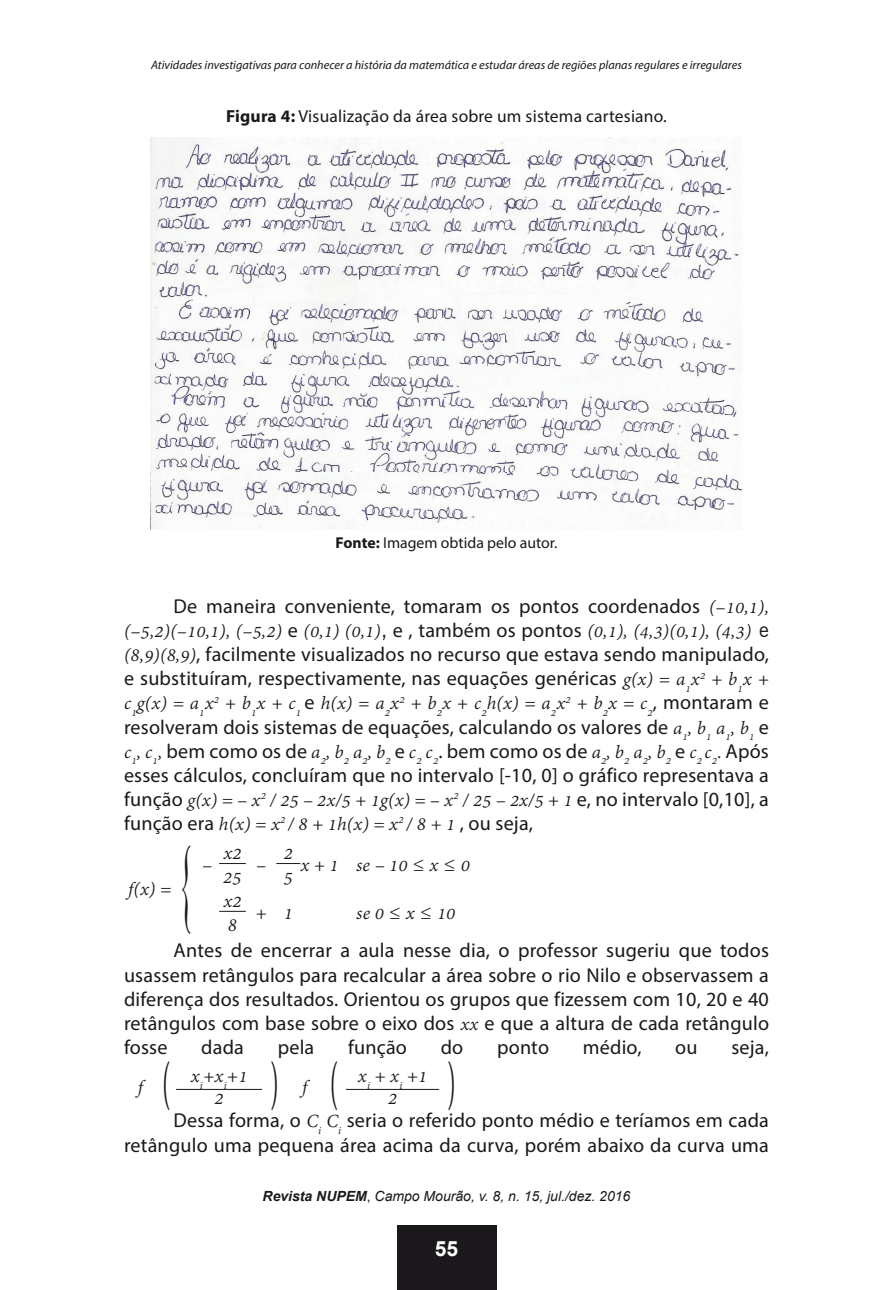
<style>
.page{position:relative;width:893px;height:1290px;background:#fff}
.page>*{position:absolute;margin:0;border:0;box-sizing:border-box;transform-origin:0 0}
.t1{font:96.25px "Times New Roman";color:#1b181c;scale:.3 1}
.t2{font:61.25px "Adobe Devanagari";color:#1b181c;scale:.4 1}
.t3{font:700 21px "Arial";color:#fff}
.t4{font:20.12px/24.2px "Myriad Pro";letter-spacing:.01em;color:#1b181c;text-align:justify}
.t5{font:italic 20.12px/24.2px "Adobe Devanagari";letter-spacing:.01em;color:#1b181c}
.t6{font:17.5px "Myriad Pro";letter-spacing:.01em;color:#1b181c}
.t7{font:15.75px "Myriad Pro";color:#1b181c}
.t8{font:italic 14px "Arial";color:#1b181c}
.t9{font:italic 12.25px "Myriad Pro";color:#1b181c}
.s1{font-weight:700}
.s2{font-family:"Adobe Devanagari";font-style:italic}
.s3{font-family:"Myriad Pro";font-style:normal}
.s4{font-family:"News Gothic BT";font-style:normal}
.s5{font-family:"Myriad"}
.s6{font-family:"Adobe Devanagari"}
.s7{font-style:normal}
</style>
<div class="page">
<div style="left:397px;top:1225px;width:99px;height:65px;background:#1b181c"></div>
<img style="left:151px;top:137px;width:591px;height:392px">
<svg style="left:219px;top:863px;width:27px;height:1px"></svg>
<svg style="left:219px;top:911px;width:27px;height:1px"></svg>
<svg style="left:276px;top:863px;width:24px;height:1px"></svg>
<hr style="left:176px;top:1089px;width:86px;height:1px;background:#1b181c">
<hr style="left:346px;top:1089px;width:93px;height:1px;background:#1b181c">
<p class="t9" style="left:151px;top:57px;width:592px">Atividades investigativas para conhecer a história da matemática e estudar áreas de regiões planas regulares e irregulares</p>
<p class="t6" style="left:226px;top:106px;width:442px"><span class="s1">Figura 4:</span> Visualização da área sobre um sistema cartesiano.</p>
<p class="t7" style="left:336px;top:533px;width:223px"><span class="s1">Fonte:</span> Imagem obtida pelo autor.</p>
<p class="t4" style="left:174px;top:594px;width:597px">De maneira conveniente, tomaram os pontos coordenados <span class="s2">(–10,1),</span></p>
<p class="t5" style="left:124px;top:620px;width:646px">(–5,2)(–10,1), (–5,2) <span class="s3">e</span> (0,1) (0,1)<span class="s4">,</span> <span class="s3">e , também os pontos</span> (0,1), (4,3)(0,1), (4,3) <span class="s4">e</span></p>
<p class="t4" style="left:124px;top:642px;width:646px"><span class="s2">(8,9)(8,9)</span>, facilmente visualizados no recurso que estava sendo manipulado, e substituíram, respectivamente, nas equações genéricas <span class="s2">g(x) = a</span><sub>1</sub><span class="s2">x</span><sup>2</sup> <span class="s2">+ b</span><sub>1</sub><span class="s2">x +</span></p>
<p class="t5" style="left:124px;top:693px;width:646px">c<sub>1</sub>g(x) = a<sub>1</sub>x<sup>2</sup> + b<sub>1</sub>x + c<sub>1</sub> <span class="s3">e</span> h(x) = a<sub>2</sub>x<sup>2</sup> + b<sub>2</sub>x + c<sub>2</sub>h(x) = a<sub>2</sub>x<sup>2</sup> + b<sub>2</sub>x = c<sub>2</sub><span class="s3">, montaram e</span></p>
<p class="t4" style="left:124px;top:714px;width:646px">resolveram dois sistemas de equações, calculando os valores de <span class="s2">a</span><sub>1</sub><span class="s2">, b</span><sub>1</sub> <span class="s2">a</span><sub>1</sub><span class="s2">, b</span><sub>1</sub> <span class="s5">e </span><span class="s2">c</span><sub>1</sub><span class="s2">, c</span><sub>1</sub><span class="s2">,</span> bem como os de <span class="s2">a</span><sub>2</sub><span class="s2">, b</span><sub>2</sub> <span class="s2">a</span><sub>2</sub><span class="s2">, b</span><sub>2</sub> e <span class="s2">c</span><sub>2</sub> <span class="s2">c</span><sub>2</sub>. bem como os de <span class="s2">a</span><sub>2</sub><span class="s2">, b</span><sub>2</sub> <span class="s2">a</span><sub>2</sub><span class="s2">, b</span><sub>2</sub> e <span class="s2">c</span><sub>2</sub> <span class="s2">c</span><sub>2</sub><span class="s6">.</span> Após esses cálculos, concluíram que no intervalo [-10, 0] o gráfico representava a</p>
<p class="t5" style="left:124px;top:790px;width:646px"><span class="s3">função</span> g(x) = – x<sup>2</sup> / 25 – 2x/5 + 1g(x) = – x<sup>2</sup> / 25 – 2x/5 + 1 <span class="s3">e, no intervalo [0,10], a função era</span> h(x) = x<sup>2</sup> / 8 + 1h(x) = x<sup>2</sup> / 8 + 1 <span class="s3">, ou seja,</span></p>
<h1 class="t1" style="left:179px;top:816px;width:48px">{</h1>
<p class="t5" style="left:223px;top:842px;width:20px">x2</p>
<p class="t5" style="left:284px;top:842px;width:11px">2</p>
<p class="t5" style="left:300px;top:854px;width:171px">x + 1 se – 10 ≤ x ≤ 0</p>
<p class="t5" style="left:202px;top:854px;width:12px">–</p>
<p class="t5" style="left:256px;top:854px;width:12px">–</p>
<p class="t5" style="left:223px;top:866px;width:20px">25</p>
<p class="t5" style="left:284px;top:866px;width:11px">5</p>
<p class="t5" style="left:223px;top:890px;width:20px">x2</p>
<p class="t5" style="left:255px;top:902px;width:39px">+ 1</p>
<p class="t5" style="left:356px;top:902px;width:101px">se 0 ≤ x ≤ 10</p>
<p class="t5" style="left:228px;top:914px;width:11px">8</p>
<p class="t4" style="left:124px;top:938px;width:646px;text-indent:50px">Antes de encerrar a aula nesse dia, o professor sugeriu que todos usassem retângulos para recalcular a área sobre o rio Nilo e observassem a diferença dos resultados. Orientou os grupos que fizessem com 10, 20 e 40 retângulos com base sobre o eixo dos <span class="s2">xx</span> e que a altura de cada retângulo fosse</p>
<p class="t5" style="left:128px;top:878px;width:45px">f(x) =</p>
<p class="t4" style="left:201px;top:1035px;width:44px">dada</p>
<p class="t4" style="left:278px;top:1035px;width:38px">pela</p>
<p class="t4" style="left:348px;top:1035px;width:60px">função</p>
<p class="t4" style="left:441px;top:1035px;width:24px">do</p>
<p class="t4" style="left:497px;top:1035px;width:53px">ponto</p>
<p class="t4" style="left:583px;top:1035px;width:60px">médio,</p>
<p class="t4" style="left:675px;top:1035px;width:24px">ou</p>
<p class="t4" style="left:731px;top:1035px;width:39px">seja,</p>
<h2 class="t2" style="left:447px;top:1048px;width:22px">)</h2>
<p class="t4" style="left:124px;top:1108px;width:646px;text-align:right">Dessa forma, o <span class="s2">C</span><sub>i</sub> <span class="s2">C</span><sub>i</sub> seria o referido ponto médio e teríamos em cada retângulo uma pequena área acima da curva, porém abaixo da curva uma</p>
<h2 class="t2" style="left:162px;top:1048px;width:22px">(</h2>
<p class="t5" style="left:191px;top:1066px;width:58px">x<sub>i</sub>+x<sub>i</sub>+1</p>
<h2 class="t2" style="left:271px;top:1048px;width:22px">)</h2>
<h2 class="t2" style="left:330px;top:1048px;width:22px">(</h2>
<p class="t5" style="left:358px;top:1066px;width:71px">x<sub>i</sub> + x<sub>i</sub> +1</p>
<p class="t5" style="left:138px;top:1076px;width:7px">f</p>
<p class="t5" style="left:302px;top:1076px;width:7px">f</p>
<p class="t5" style="left:215px;top:1088px;width:11px">2</p>
<p class="t5" style="left:388px;top:1088px;width:11px">2</p>
<p class="t8" style="left:263px;top:1187px;width:369px"><span class="s1">Revista NUPEM</span><span class="s7">,</span> Campo Mourão, v. 8, n. 15, jul./dez. 2016</p>
<p class="t3" style="left:435px;top:1234px;width:25px">55</p>
</div>
